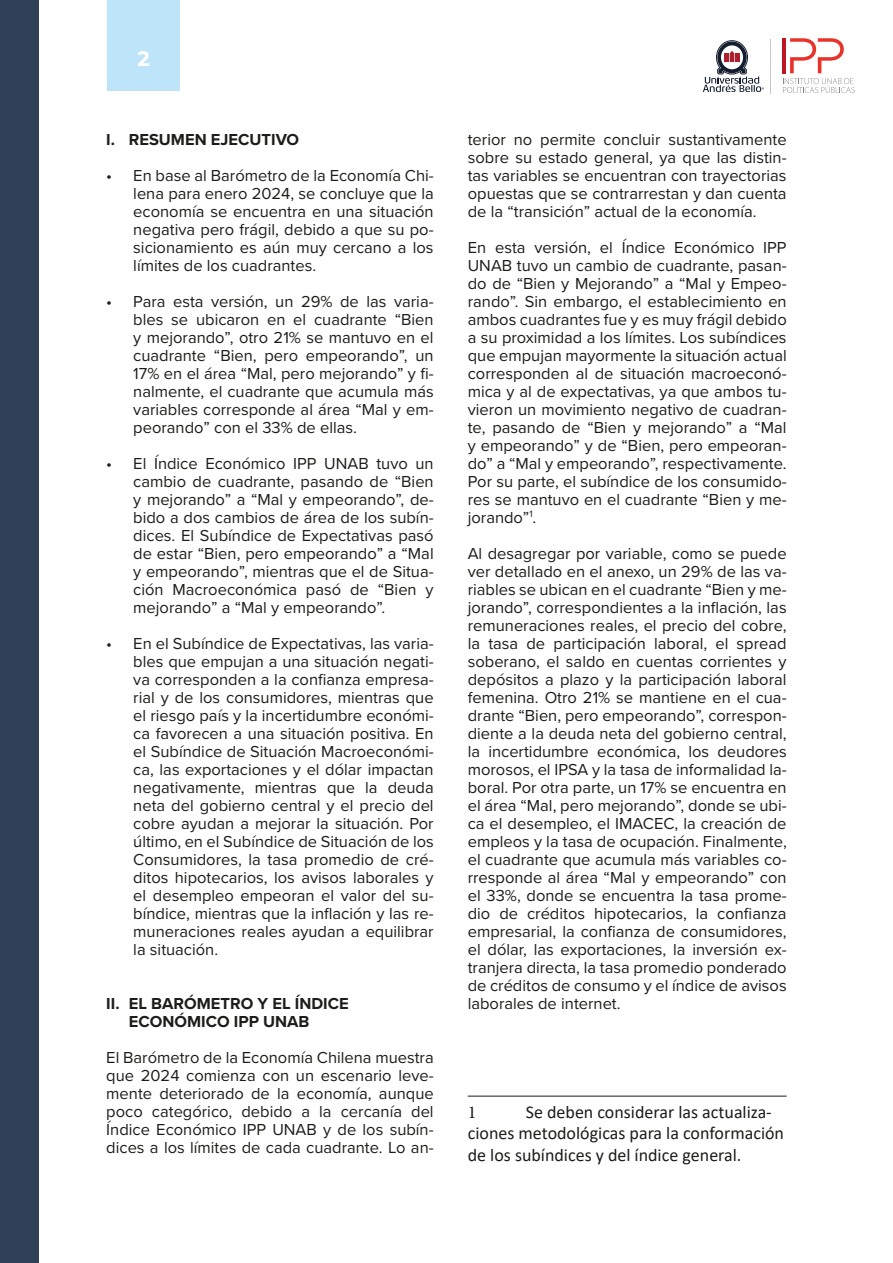
<style>
.page{position:relative;width:893px;height:1263px;background:#fff}
.page>*{position:absolute;margin:0;border:0;box-sizing:border-box;transform-origin:0 0}
.t1{font:700 21px "Montserrat";color:#fff}
.t2{font:18px/21.6px "Calibri";color:#1d1d1b}
.t3{font:18px "Minion Pro";color:#1d1d1b}
.t4{font:16.5px/18px "Proxima Nova";color:#1d1d1b;text-align:justify}
.t5{font:700 16.5px/18px "Proxima Nova";color:#1d1d1b}
</style>
<div class="page">
<div style="left:107px;top:0;width:73px;height:90px;background:#bee4f9"></div>
<div style="left:0;top:0;width:38px;height:1263px;background:#304059"></div>
<svg style="left:703px;top:41px;width:61px;height:51px"></svg>
<hr style="left:771px;top:39px;width:1px;height:55px;background:#c7c6c5">
<hr style="left:782px;top:38px;width:4px;height:35px;background:#be1622">
<svg style="left:783px;top:38px;width:72px;height:55px"></svg>
<hr style="left:468px;top:1096px;width:319px;height:1px;background:#1d1d1b">
<p class="t1" style="left:138px;top:44px;width:14px">2</p>
<p class="t5" style="left:106px;top:130px;width:194px">I. RESUMEN EJECUTIVO</p>
<p class="t4" style="left:133px;top:166px;width:302px;text-indent:-27px">• En base al Barómetro de la Economía Chi&shy;lena para enero 2024, se concluye que la economía se encuentra en una situación negativa pero frágil, debido a que su po&shy;sicionamiento es aún muy cercano a los límites de los cuadrantes.</p>
<p class="t4" style="left:133px;top:292px;width:302px;text-indent:-27px">• Para esta versión, un 29% de las varia&shy;bles se ubicaron en el cuadrante “Bien y mejorando”, otro 21% se mantuvo en el cuadrante “Bien, pero empeorando”, un 17% en el área “Mal, pero mejorando” y fi&shy;nalmente, el cuadrante que acumula más variables corresponde al área “Mal y em&shy;peorando” con el 33% de ellas.</p>
<p class="t4" style="left:133px;top:454px;width:302px;text-indent:-27px">• El Índice Económico IPP UNAB tuvo un cambio de cuadrante, pasando de “Bien y mejorando” a “Mal y empeorando”, de&shy;bido a dos cambios de área de los subín&shy;dices. El Subíndice de Expectativas pasó de estar “Bien, pero empeorando” a “Mal y empeorando”, mientras que el de Situa&shy;ción Macroeconómica pasó de “Bien y mejorando” a “Mal y empeorando”.</p>
<p class="t4" style="left:133px;top:634px;width:302px;text-indent:-27px">• En el Subíndice de Expectativas, las varia&shy;bles que empujan a una situación negati&shy;va corresponden a la confianza empresa&shy;rial y de los consumidores, mientras que el riesgo país y la incertidumbre económi&shy;ca favorecen a una situación positiva. En el Subíndice de Situación Macroeconómi&shy;ca, las exportaciones y el dólar impactan negativamente, mientras que la deuda neta del gobierno central y el precio del cobre ayudan a mejorar la situación. Por último, en el Subíndice de Situación de los Consumidores, la tasa promedio de cré&shy;ditos hipotecarios, los avisos laborales y el desempleo empeoran el valor del su&shy;bíndice, mientras que la inflación y las re&shy;muneraciones reales ayudan a equilibrar la situación.</p>
<p class="t5" style="left:129px;top:994px;width:221px;text-indent:-23px">II. EL BARÓMETRO Y EL ÍNDICE<br>ECONÓMICO IPP UNAB</p>
<p class="t4" style="left:106px;top:1048px;width:329px">El Barómetro de la Economía Chilena muestra que 2024 comienza con un escenario leve&shy;mente deteriorado de la economía, aunque poco categórico, debido a la cercanía del Índice Económico IPP UNAB y de los subín&shy;dices a los límites de cada cuadrante. Lo an-</p>
<p class="t4" style="left:468px;top:130px;width:320px">terior no permite concluir sustantivamente sobre su estado general, ya que las distin&shy;tas variables se encuentran con trayectorias opuestas que se contrarrestan y dan cuenta de la “transición” actual de la economía.</p>
<p class="t4" style="left:468px;top:238px;width:321px">En esta versión, el Índice Económico IPP UNAB tuvo un cambio de cuadrante, pasan&shy;do de “Bien y Mejorando” a “Mal y Empeo&shy;rando”. Sin embargo, el establecimiento en ambos cuadrantes fue y es muy frágil debido a su proximidad a los límites. Los subíndices que empujan mayormente la situación actual corresponden al de situación macroeconó&shy;mica y al de expectativas, ya que ambos tu&shy;vieron un movimiento negativo de cuadran&shy;te, pasando de “Bien y mejorando” a “Mal y empeorando” y de “Bien, pero empeoran&shy;do” a “Mal y empeorando”, respectivamente.<br>Por su parte, el subíndice de los consumido&shy;res se mantuvo en el cuadrante “Bien y me&shy;jorando”<sup>1</sup>.</p>
<p class="t4" style="left:468px;top:544px;width:321px">Al desagregar por variable, como se puede ver detallado en el anexo, un 29% de las va&shy;riables se ubican en el cuadrante “Bien y me&shy;jorando”, correspondientes a la inflación, las remuneraciones reales, el precio del cobre, la tasa de participación laboral, el spread soberano, el saldo en cuentas corrientes y depósitos a plazo y la participación laboral femenina. Otro 21% se mantiene en el cua&shy;drante “Bien, pero empeorando”, correspon&shy;diente a la deuda neta del gobierno central, la incertidumbre económica, los deudores morosos, el IPSA y la tasa de informalidad la&shy;boral. Por otra parte, un 17% se encuentra en el área “Mal, pero mejorando”, donde se ubi&shy;ca el desempleo, el IMACEC, la creación de empleos y la tasa de ocupación. Finalmente, el cuadrante que acumula más variables co&shy;rresponde al área “Mal y empeorando” con el 33%, donde se encuentra la tasa prome&shy;dio de créditos hipotecarios, la confianza empresarial, la confianza de consumidores, el dólar, las exportaciones, la inversión ex&shy;tranjera directa, la tasa promedio ponderado de créditos de consumo y el índice de avisos laborales de internet.</p>
<p class="t2" style="left:468px;top:1100px;width:318px;text-indent:58px">Se deben considerar las actualiza&shy;ciones metodológicas para la conformación de los subíndices y del índice general.</p>
<p class="t3" style="left:468px;top:1100px;width:10px">1</p>
</div>
